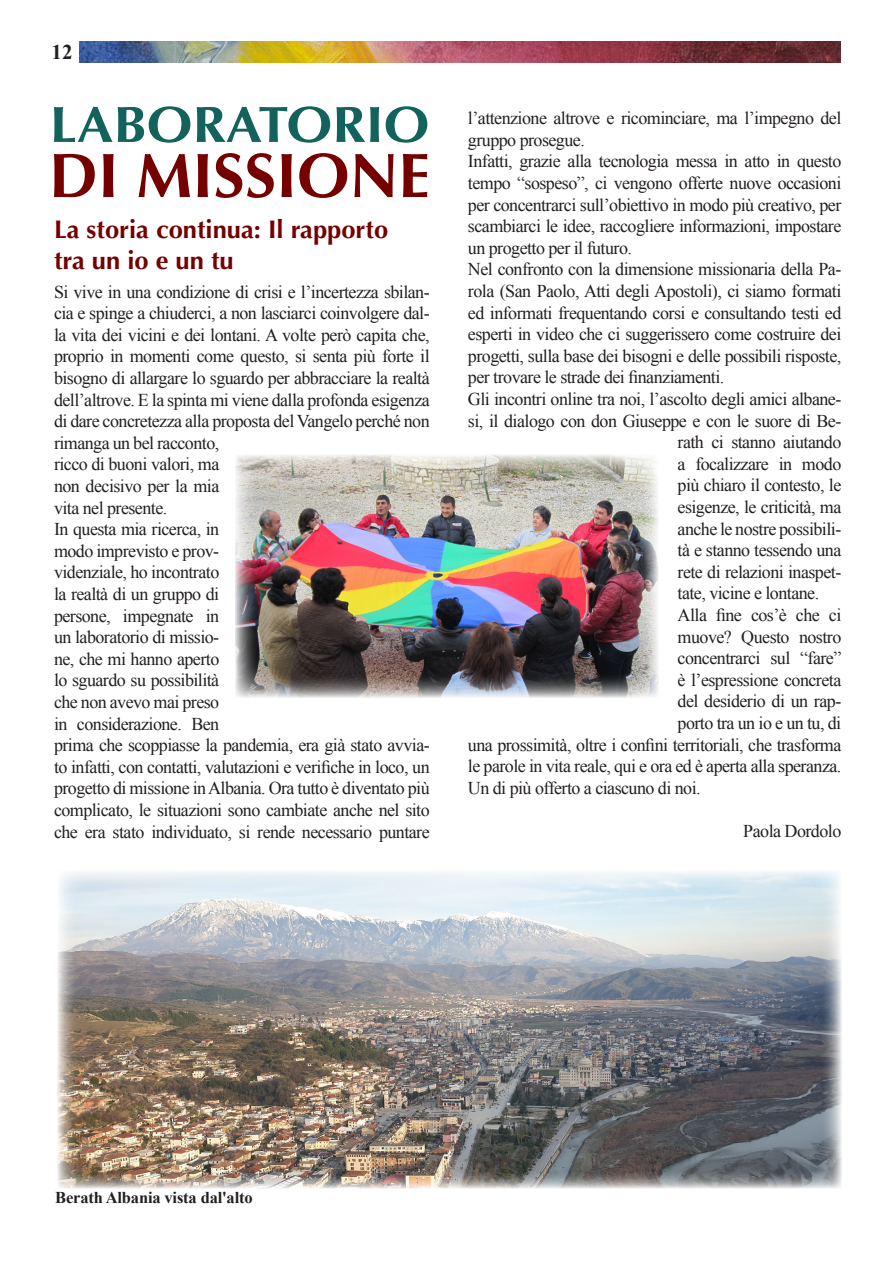
<style>
.page{position:relative;width:893px;height:1263px;background:#fff}
.page>*{position:absolute;margin:0;border:0;box-sizing:border-box;transform-origin:0 0}
.t1{font:700 25.5px "Optima";color:#750000}
.t2{font:700 21px "Times New Roman";color:#231f20}
.t3{font:18px/21.6px "Times New Roman";letter-spacing:-.03em;color:#231f20}
.t4{font:700 16.5px "Times New Roman";letter-spacing:-.01em;color:#231f20}
</style>
<div class="page">
<svg style="left:54px;top:153px;width:373px;height:45px"></svg>
<svg style="left:54px;top:106px;width:373px;height:37px"></svg>
<img style="left:58px;top:871px;width:784px;height:317px">
<img style="left:235px;top:455px;width:424px;height:243px">
<img style="left:79px;top:41px;width:761px;height:21px">
<p class="t2" style="left:52px;top:38px;width:22px">12</p>
<p class="t1" style="left:54px;top:215px;width:336px">La storia continua: Il rapporto</p>
<p class="t1" style="left:54px;top:245px;width:181px">tra un io e un tu</p>
<p class="t3" style="left:54px;top:280px;width:377px">Si vive in una condizione di crisi e l’incertezza sbilan&shy;cia e spinge a chiuderci, a non lasciarci coinvolgere dal&shy;la vita dei vicini e dei lontani. A volte però capita che, proprio in momenti come questo, si senta più forte il bisogno di allargare lo sguardo per abbracciare la realtà dell’altrove. E la spinta mi viene dalla profonda esigenza di dare concretezza alla proposta del Vangelo perché non rimanga un bel racconto,<br>ricco di buoni valori, ma<br>non decisivo per la mia<br>vita nel presente.</p>
<p class="t3" style="left:54px;top:518px;width:377px">In questa mia ricerca, in<br>modo imprevisto e prov-<br>videnziale, ho incontrato<br>la realtà di un gruppo di<br>persone, impegnate in<br>un laboratorio di missio-<br>ne, che mi hanno aperto<br>lo sguardo su possibilità<br>che non avevo mai preso<br>in considerazione. Ben<br>prima che scoppiasse la pandemia, era già stato avvia&shy;to infatti, con contatti, valutazioni e verifiche in loco, un progetto di missione in Albania. Ora tutto è diventato più complicato, le situazioni sono cambiate anche nel sito che era stato individuato, si rende necessario puntare</p>
<p class="t3" style="left:468px;top:107px;width:375px">l’attenzione altrove e ricominciare, ma l’impegno del gruppo prosegue.</p>
<p class="t3" style="left:468px;top:150px;width:375px;text-align:justify">Infatti, grazie alla tecnologia messa in atto in questo tempo “sospeso”, ci vengono offerte nuove occasioni per concentrarci sull’obiettivo in modo più creativo, per scambiarci le idee, raccogliere informazioni, impostare un progetto per il futuro.</p>
<p class="t3" style="left:468px;top:258px;width:375px;text-align:justify">Nel confronto con la dimensione missionaria della Pa&shy;rola (San Paolo, Atti degli Apostoli), ci siamo formati ed informati frequentando corsi e consultando testi ed esperti in video che ci suggerissero come costruire dei progetti, sulla base dei bisogni e delle possibili risposte, per trovare le strade dei finanziamenti.</p>
<p class="t3" style="left:468px;top:388px;width:375px">Gli incontri online tra noi, l’ascolto degli amici albane-</p>
<p class="t3" style="left:468px;top:409px;width:375px">si, il dialogo con don Giuseppe e con le suore di Be-</p>
<p class="t3" style="left:678px;top:431px;width:165px">rath ci stanno aiutando</p>
<p class="t3" style="left:678px;top:453px;width:165px">a focalizzare in modo</p>
<p class="t3" style="left:678px;top:474px;width:165px">più chiaro il contesto, le</p>
<p class="t3" style="left:678px;top:496px;width:165px">esigenze, le criticità, ma</p>
<p class="t3" style="left:678px;top:517px;width:165px">anche le nostre possibili-</p>
<p class="t3" style="left:678px;top:539px;width:165px">tà e stanno tessendo una</p>
<p class="t3" style="left:678px;top:561px;width:165px">rete di relazioni inaspet-</p>
<p class="t3" style="left:678px;top:582px;width:143px">tate, vicine e lontane.</p>
<p class="t3" style="left:678px;top:604px;width:165px">Alla fine cos’è che ci</p>
<p class="t3" style="left:678px;top:625px;width:165px">muove? Questo nostro</p>
<p class="t3" style="left:678px;top:647px;width:165px">concentrarci sul “fare”</p>
<p class="t3" style="left:678px;top:669px;width:165px">è l’espressione concreta</p>
<p class="t3" style="left:678px;top:690px;width:165px">del desiderio di un rap-</p>
<p class="t3" style="left:678px;top:712px;width:165px">porto tra un io e un tu, di</p>
<p class="t3" style="left:468px;top:733px;width:375px">una prossimità, oltre i confini territoriali, che trasforma</p>
<p class="t3" style="left:468px;top:755px;width:375px">le parole in vita reale, qui e ora ed è aperta alla speranza.</p>
<p class="t3" style="left:468px;top:777px;width:234px">Un di più offerto a ciascuno di noi.</p>
<p class="t3" style="left:743px;top:820px;width:100px">Paola Dordolo</p>
<p class="t4" style="left:55px;top:1186px;width:199px">Berath Albania vista dal'alto</p>
</div>
